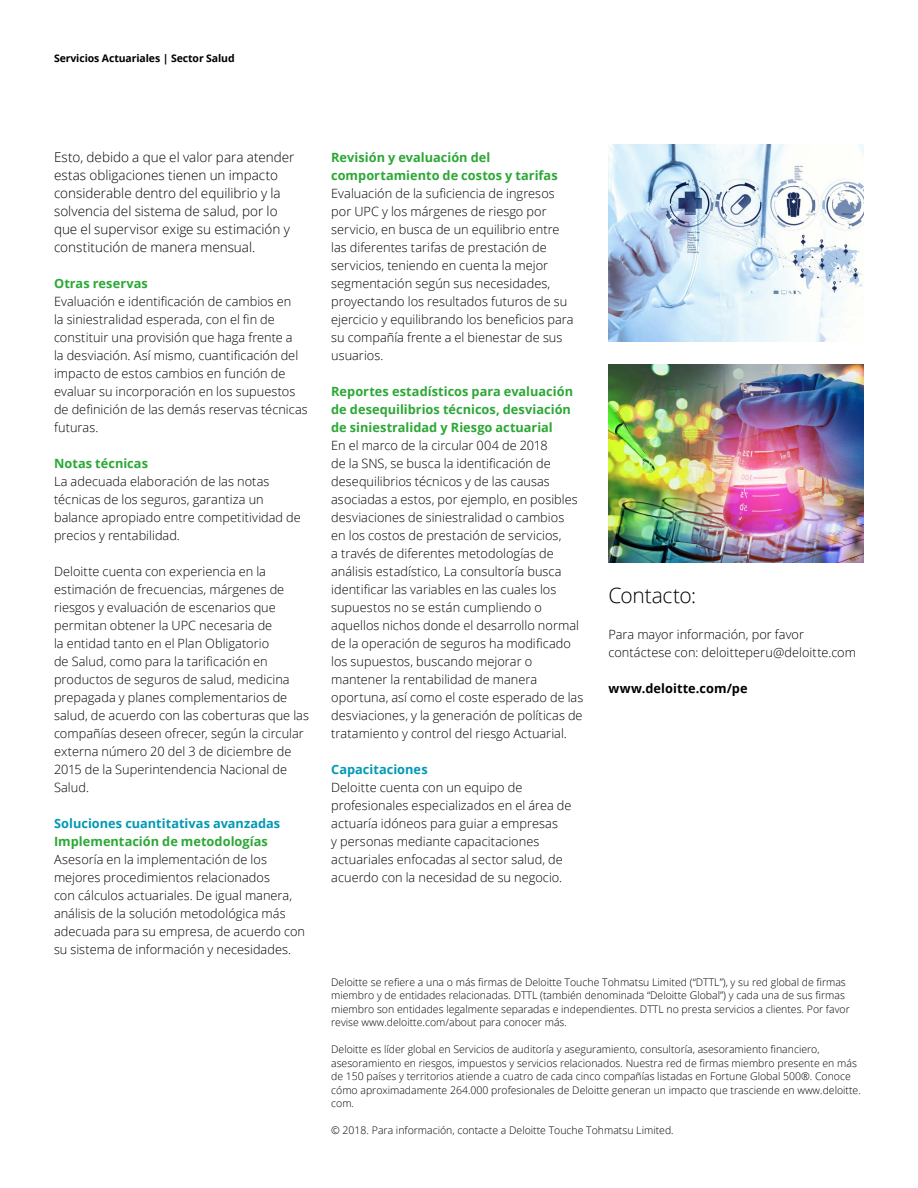
<style>
.page{position:relative;width:918px;height:1188px;background:#fff}
.page>*{position:absolute;margin:0;border:0;box-sizing:border-box;transform-origin:0 0}
.t1{font:300 21px "Open Sans";letter-spacing:-.015em;color:#000}
.t2{font:300 13.5px/18px "Open Sans";color:#000}
.t3{font:300 12.75px/18px "Open Sans";letter-spacing:.005em;color:#000}
.t4{font:700 12.75px/18px "Open Sans";letter-spacing:.005em;color:#2ba835}
.t5{font:700 12.75px "Open Sans";color:#0099b3}
.t6{font:700 12.75px "Open Sans";letter-spacing:.005em;color:#000}
.t7{font:300 10.5px/13.5px "Open Sans";color:#000}
.t8{font:700 10.5px "Open Sans";letter-spacing:-.01em;color:#000}
</style>
<div class="page">
<img style="left:608px;top:144px;width:256px;height:198px">
<img style="left:608px;top:364px;width:256px;height:199px">
<p class="t8" style="left:54px;top:51px;width:182px">Servicios Actuariales | Sector Salud</p>
<p class="t2" style="left:54px;top:148px;width:242px">Esto, debido a que el valor para atender estas obligaciones tienen un impacto considerable dentro del equilibrio y la solvencia del sistema de salud, por lo que el supervisor exige su estimación y constitución de manera mensual.</p>
<p class="t4" style="left:54px;top:274px;width:95px">Otras reservas</p>
<p class="t3" style="left:54px;top:292px;width:255px">Evaluación e identificación de cambios en<br>la siniestralidad esperada, con el fin de constituir una provisión que haga frente a<br>la desviación. Así mismo, cuantificación del impacto de estos cambios en función de evaluar su incorporación en los supuestos de definición de las demás reservas técnicas futuras.</p>
<p class="t4" style="left:54px;top:454px;width:96px">Notas técnicas</p>
<p class="t3" style="left:54px;top:472px;width:248px">La adecuada elaboración de las notas técnicas de los seguros, garantiza un balance apropiado entre competitividad de precios y rentabilidad.</p>
<p class="t3" style="left:54px;top:562px;width:256px">Deloitte cuenta con experiencia en la estimación de frecuencias, márgenes de riesgos y evaluación de escenarios que permitan obtener la UPC necesaria de<br>la entidad tanto en el Plan Obligatorio<br>de Salud, como para la tarificación en productos de seguros de salud, medicina prepagada y planes complementarios de salud, de acuerdo con las coberturas que las compañías deseen ofrecer, según la circular externa número 20 del 3 de diciembre de 2015 de la Superintendencia Nacional de Salud.</p>
<p class="t5" style="left:54px;top:814px;width:228px">Soluciones cuantitativas avanzadas</p>
<p class="t4" style="left:54px;top:832px;width:215px">Implementación de metodologías</p>
<p class="t3" style="left:54px;top:850px;width:253px">Asesoría en la implementación de los mejores procedimientos relacionados<br>con cálculos actuariales. De igual manera, análisis de la solución metodológica más adecuada para su empresa, de acuerdo con su sistema de información y necesidades.</p>
<p class="t4" style="left:331px;top:148px;width:228px">Revisión y evaluación del comportamiento de costos y tarifas</p>
<p class="t3" style="left:331px;top:184px;width:244px">Evaluación de la suficiencia de ingresos por UPC y los márgenes de riesgo por servicio, en busca de un equilibrio entre las diferentes tarifas de prestación de servicios, teniendo en cuenta la mejor segmentación según sus necesidades, proyectando los resultados futuros de su ejercicio y equilibrando los beneficios para su compañía frente a el bienestar de sus usuarios.</p>
<p class="t4" style="left:331px;top:382px;width:243px">Reportes estadísticos para evaluación de desequilibrios técnicos, desviación de siniestralidad y Riesgo actuarial</p>
<p class="t3" style="left:331px;top:436px;width:254px">En el marco de la circular 004 de 2018<br>de la SNS, se busca la identificación de desequilibrios técnicos y de las causas asociadas a estos, por ejemplo, en posibles desviaciones de siniestralidad o cambios<br>en los costos de prestación de servicios,<br>a través de diferentes metodologías de análisis estadístico, La consultoría busca identificar las variables en las cuales los supuestos no se están cumpliendo o aquellos nichos donde el desarrollo normal de la operación de seguros ha modificado los supuestos, buscando mejorar o mantener la rentabilidad de manera oportuna, así como el coste esperado de las desviaciones, y la generación de políticas de tratamiento y control del riesgo Actuarial.</p>
<p class="t5" style="left:331px;top:761px;width:98px">Capacitaciones</p>
<p class="t3" style="left:331px;top:778px;width:242px">Deloitte cuenta con un equipo de profesionales especializados en el área de actuaría idóneos para guiar a empresas<br>y personas mediante capacitaciones actuariales enfocadas al sector salud, de acuerdo con la necesidad de su negocio.</p>
<h1 class="t1" style="left:608px;top:581px;width:89px">Contacto:</h1>
<p class="t3" style="left:608px;top:625px;width:249px">Para mayor información, por favor contáctese con: deloitteperu@deloitte.com</p>
<p class="t6" style="left:608px;top:679px;width:141px">www.deloitte.com/pe</p>
<p class="t7" style="left:331px;top:975px;width:520px">Deloitte se refiere a una o más firmas de Deloitte Touche Tohmatsu Limited (“DTTL”), y su red global de firmas miembro y de entidades relacionadas. DTTL (también denominada “Deloitte Global”) y cada una de sus firmas miembro son entidades legalmente separadas e independientes. DTTL no presta servicios a clientes. Por favor revise www.deloitte.com/about para conocer más.</p>
<p class="t7" style="left:331px;top:1042px;width:531px">Deloitte es líder global en Servicios de auditoría y aseguramiento, consultoría, asesoramiento financiero, asesoramiento en riesgos, impuestos y servicios relacionados. Nuestra red de firmas miembro presente en más de 150 países y territorios atiende a cuatro de cada cinco compañías listadas en Fortune Global 500®. Conoce cómo aproximadamente 264.000 profesionales de Deloitte generan un impacto que trasciende en www.deloitte. com.</p>
<p class="t7" style="left:331px;top:1123px;width:344px">© 2018. Para información, contacte a Deloitte Touche Tohmatsu Limited.</p>
</div>
